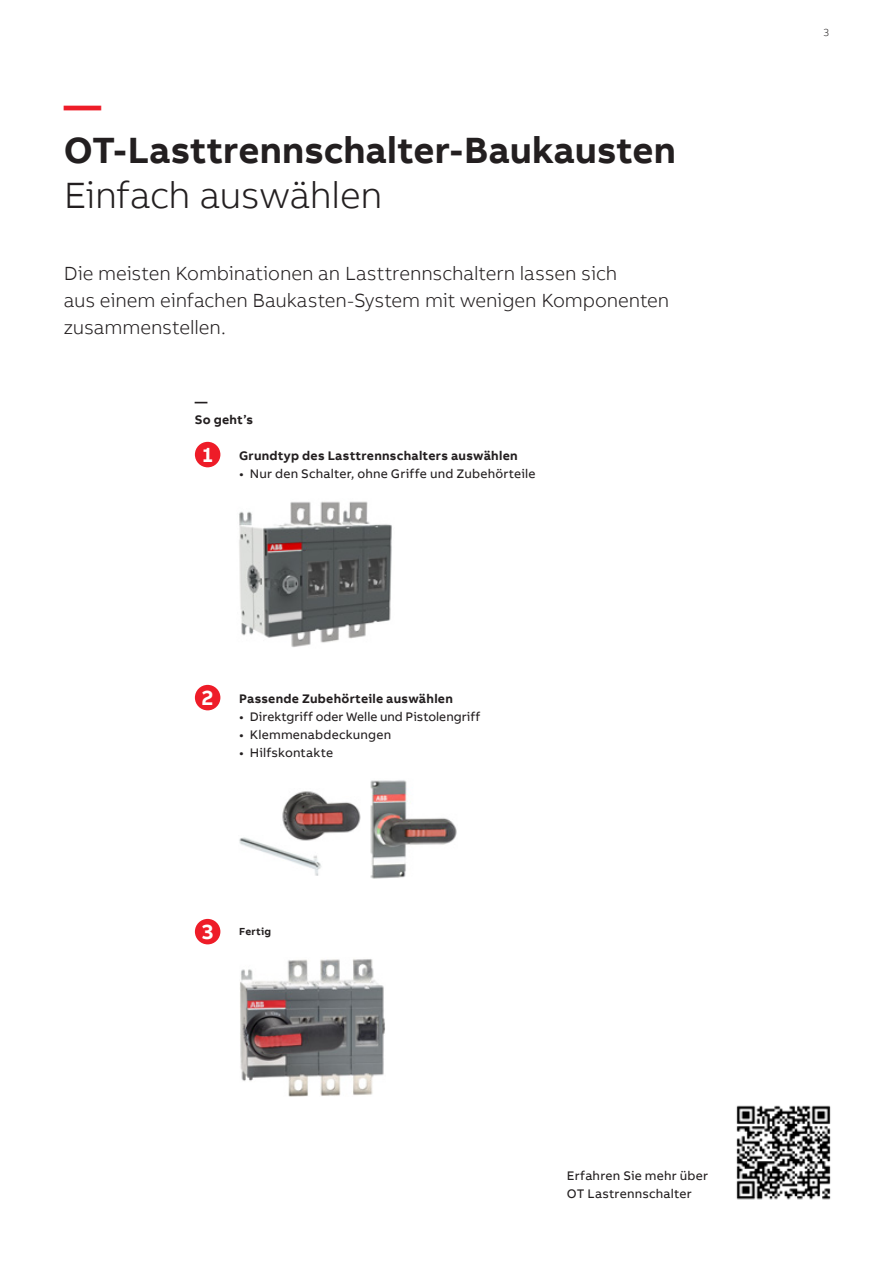
<style>
.page{position:relative;width:893px;height:1263px;background:#fff}
.page>*{position:absolute;margin:0;border:0;box-sizing:border-box;transform-origin:0 0}
.t1{font:700 37.5px "AB Bvoice";color:#231f20}
.t2{font:300 37.5px "AB Bvoice";letter-spacing:-.01em;color:#231f20}
.t3{font:700 37.5px "AB Bvoice";color:#ee1c28}
.t4{font:700 21px "AB Bvoice";color:#fff}
.t5{font:300 19.5px/27px "AB Bvoice";letter-spacing:-.005em;color:#231f20}
.t6{font:12.75px/18px "AB Bvoice";letter-spacing:.015em;color:#231f20}
.t7{font:700 12.75px/18px "AB Bvoice";letter-spacing:.02em;color:#231f20}
.t8{font:700 10.5px "AB Bvoice";letter-spacing:.025em;color:#231f20}
.t9{font:300 10.5px "AB Bvoice";color:#231f20}
</style>
<div class="page">
<img style="left:239px;top:501px;width:153px;height:146px">
<div style="left:195px;top:442px;width:25px;height:25px;background:#ee1c28;border-radius:50%"></div>
<div style="left:195px;top:685px;width:25px;height:25px;background:#ee1c28;border-radius:50%"></div>
<div style="left:195px;top:919px;width:25px;height:25px;background:#ee1c28;border-radius:50%"></div>
<img style="left:240px;top:959px;width:145px;height:137px">
<img style="left:239px;top:837px;width:83px;height:38px">
<img style="left:370px;top:780px;width:87px;height:99px">
<img style="left:281px;top:791px;width:80px;height:53px">
<img style="left:736px;top:1105px;width:95px;height:95px">
<h1 class="t3" style="left:64px;top:81px;width:39px">—</h1>
<h1 class="t1" style="left:64px;top:126px;width:614px">OT-Lasttrennschalter-Baukausten</h1>
<h1 class="t2" style="left:64px;top:173px;width:320px">Einfach auswählen</h1>
<h3 class="t5" style="left:64px;top:260px;width:607px">Die meisten Kombinationen an Lasttrennschaltern lassen sich<br>aus einem einfachen Baukasten-System mit wenigen Komponenten zusammenstellen.</h3>
<p class="t7" style="left:195px;top:392px;width:60px">—<br>So geht’s</p>
<h2 class="t4" style="left:202px;top:442px;width:12px">1</h2>
<p class="t7" style="left:239px;top:446px;width:280px">Grundtyp des Lasttrennschalters auswählen</p>
<p class="t6" style="left:239px;top:465px;width:298px">• Nur den Schalter, ohne Griffe und Zubehörteile</p>
<h2 class="t4" style="left:202px;top:685px;width:13px">2</h2>
<p class="t7" style="left:239px;top:689px;width:215px">Passende Zubehörteile auswählen</p>
<p class="t6" style="left:239px;top:708px;width:243px">• Direktgriff oder Welle und Pistolengriff</p>
<p class="t6" style="left:239px;top:726px;width:154px">• Klemmenabdeckungen</p>
<p class="t6" style="left:239px;top:744px;width:95px">• Hilfskontakte</p>
<h2 class="t4" style="left:202px;top:919px;width:13px">3</h2>
<p class="t8" style="left:239px;top:925px;width:34px">Fertig</p>
<p class="t6" style="left:567px;top:1167px;width:143px">Erfahren Sie mehr über<br>OT Lastrennschalter</p>
<p class="t9" style="left:823px;top:26px;width:7px">3</p>
</div>
